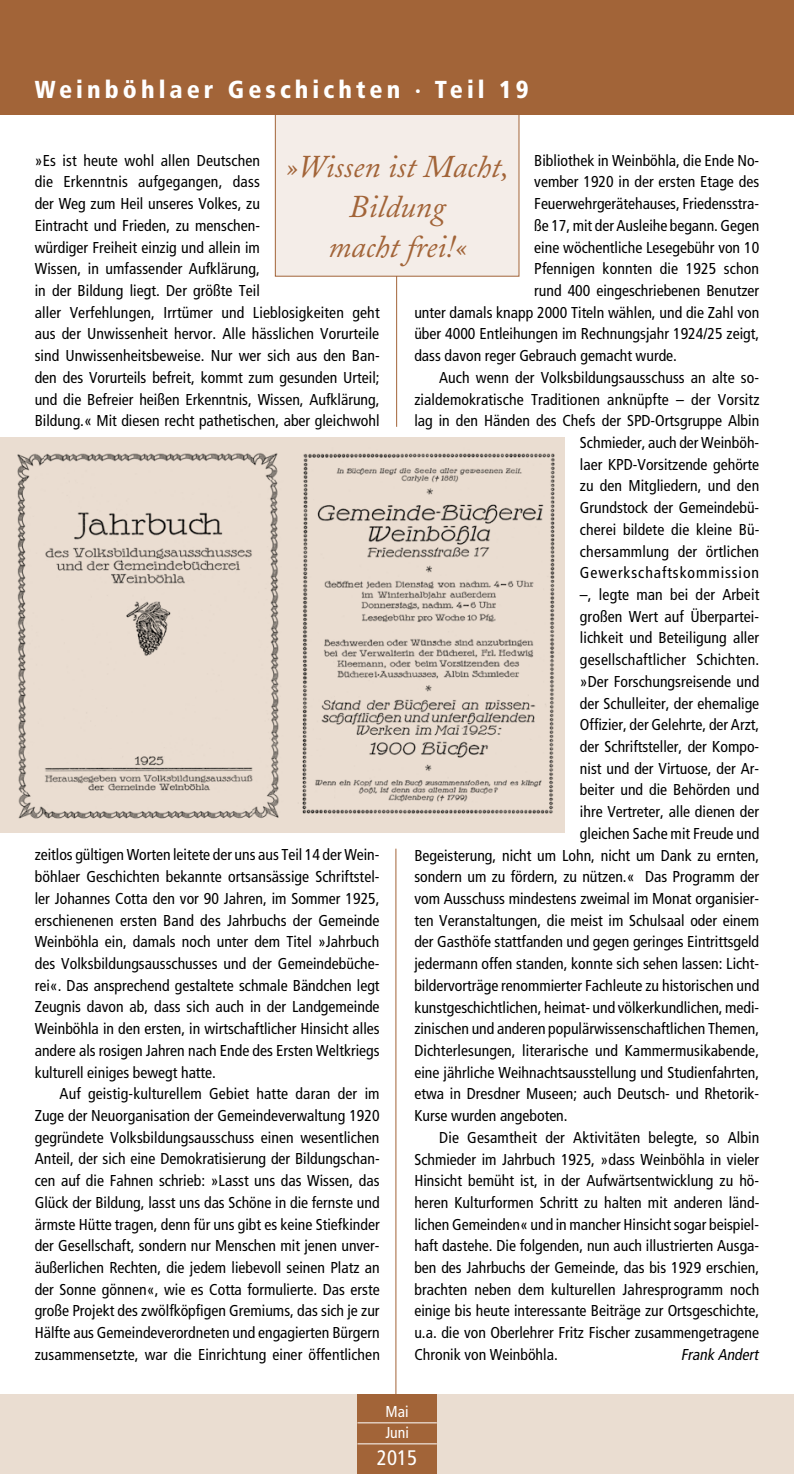
<style>
.page{position:relative;width:794px;height:1474px;background:#fff}
.page>*{position:absolute;margin:0;border:0;box-sizing:border-box;transform-origin:0 0}
.t1{font:italic 31.5px/40.2px "Adobe Caslon";color:#a26438;text-align:center}
.t2{font:900 condensed 24.5px "Frutiger";letter-spacing:.165em;color:#fff}
.t3{font:condensed 21px "Frutiger";color:#fff}
.t4{font:condensed 15.75px/21.7px "Frutiger";color:#000;text-align:justify}
.t5{font:condensed 15.75px "Frutiger";letter-spacing:.06em;color:#000}
.t6{font:italic condensed 15.75px "Frutiger";color:#000}
.t7{font:condensed 15.75px/21px "Frutiger";color:#fff}
</style>
<div class="page">
<hr style="left:395px;top:848px;width:1px;height:563px;background:#a26438">
<hr style="left:396px;top:216px;width:1px;height:211px;background:#a26438">
<div style="left:1px;top:437px;width:564px;height:395px;background:#eaddd1"></div>
<div style="left:275px;top:0;width:244px;height:276px;background:#f4ede8"></div>
<div style="left:0;top:1394px;width:794px;height:79px;background:#eaddd1"></div>
<div style="left:357px;top:1394px;width:80px;height:79px;background:#a26438"></div>
<hr style="left:357px;top:1422px;width:80px;height:1px;background:#fff">
<hr style="left:357px;top:1443px;width:80px;height:1px;background:#fff">
<div style="left:0;top:0;width:794px;height:114px;background:#a26438"></div>
<img style="left:302px;top:453px;width:253px;height:361px">
<img style="left:17px;top:453px;width:262px;height:366px">
<h2 class="t2" style="left:35px;top:74px;width:495px">Weinböhlaer Geschichten · Teil 19</h2>
<p class="t4" style="left:35px;top:149px;width:346px;text-align:left">»Es ist heute wohl allen Deutschen<br>die Erkenntnis aufgegangen, dass<br>der Weg zum Heil unseres Volkes, zu<br>Eintracht und Frieden, zu menschen-<br>würdiger Freiheit einzig und allein im<br>Wissen, in umfassender Aufklärung,<br>in der Bildung liegt. Der größte Teil<br>aller Verfehlungen, Irrtümer und Lieblosigkeiten geht aus der Unwissenheit hervor. Alle hässlichen Vorurteile sind Unwissenheitsbeweise. Nur wer sich aus den Ban&shy;den des Vorurteils befreit, kommt zum gesunden Urteil; und die Befreier heißen Erkenntnis, Wissen, Aufklärung, Bildung.« Mit diesen recht pathetischen, aber gleichwohl</p>
<p class="t4" style="left:534px;top:149px;width:226px">Bibliothek in Weinböhla, die Ende No-</p>
<p class="t4" style="left:534px;top:171px;width:226px">vember 1920 in der ersten Etage des</p>
<p class="t4" style="left:534px;top:193px;width:226px">Feuerwehrgerätehauses, Friedensstra-</p>
<p class="t4" style="left:534px;top:215px;width:226px">ße 17, mit der Ausleihe begann. Gegen</p>
<p class="t4" style="left:534px;top:236px;width:226px">eine wöchentliche Lesegebühr von 10</p>
<p class="t4" style="left:534px;top:258px;width:226px">Pfennigen konnten die 1925 schon</p>
<p class="t4" style="left:534px;top:280px;width:226px">rund 400 eingeschriebenen Benutzer</p>
<p class="t4" style="left:414px;top:301px;width:346px">unter damals knapp 2000 Titeln wählen, und die Zahl von</p>
<p class="t4" style="left:414px;top:323px;width:346px">über 4000 Entleihungen im Rechnungsjahr 1924/25 zeigt,</p>
<p class="t4" style="left:414px;top:345px;width:264px">dass davon reger Gebrauch gemacht wurde.</p>
<p class="t4" style="left:439px;top:366px;width:321px">Auch wenn der Volksbildungsausschuss an alte so-</p>
<p class="t4" style="left:414px;top:388px;width:346px">zialdemokratische Traditionen anknüpfte – der Vorsitz</p>
<p class="t4" style="left:414px;top:410px;width:346px">lag in den Händen des Chefs der SPD-Ortsgruppe Albin</p>
<p class="t4" style="left:580px;top:432px;width:181px">Schmieder, auch der Weinböh-</p>
<p class="t4" style="left:580px;top:453px;width:181px">laer KPD-Vorsitzende gehörte</p>
<p class="t4" style="left:580px;top:475px;width:181px">zu den Mitgliedern, und den</p>
<p class="t4" style="left:580px;top:497px;width:181px">Grundstock der Gemeindebü-</p>
<p class="t4" style="left:580px;top:518px;width:181px">cherei bildete die kleine Bü-</p>
<p class="t4" style="left:580px;top:540px;width:181px">chersammlung der örtlichen</p>
<p class="t5" style="left:580px;top:563px;width:181px">Gewerkschaftskommission</p>
<p class="t4" style="left:580px;top:583px;width:181px">–, legte man bei der Arbeit</p>
<p class="t4" style="left:580px;top:605px;width:181px">großen Wert auf Überpartei-</p>
<p class="t4" style="left:580px;top:627px;width:181px">lichkeit und Beteiligung aller</p>
<p class="t4" style="left:580px;top:649px;width:181px">gesellschaftlicher Schichten.</p>
<p class="t4" style="left:580px;top:670px;width:181px">»Der Forschungsreisende und</p>
<p class="t4" style="left:580px;top:692px;width:181px">der Schulleiter, der ehemalige</p>
<p class="t4" style="left:580px;top:714px;width:181px">Offizier, der Gelehrte, der Arzt,</p>
<p class="t4" style="left:580px;top:735px;width:181px">der Schriftsteller, der Kompo-</p>
<p class="t4" style="left:580px;top:757px;width:181px">nist und der Virtuose, der Ar-</p>
<p class="t4" style="left:580px;top:779px;width:181px">beiter und die Behörden und</p>
<p class="t4" style="left:580px;top:801px;width:181px">ihre Vertreter, alle dienen der</p>
<p class="t4" style="left:580px;top:822px;width:181px">gleichen Sache mit Freude und</p>
<p class="t4" style="left:414px;top:844px;width:346px">Begeisterung, nicht um Lohn, nicht um Dank zu ernten,</p>
<p class="t4" style="left:414px;top:866px;width:346px">sondern um zu fördern, zu nützen.« Das Programm der</p>
<p class="t4" style="left:414px;top:887px;width:346px">vom Ausschuss mindestens zweimal im Monat organisier-</p>
<p class="t4" style="left:414px;top:909px;width:346px">ten Veranstaltungen, die meist im Schulsaal oder einem</p>
<p class="t4" style="left:414px;top:931px;width:346px">der Gasthöfe stattfanden und gegen geringes Eintrittsgeld</p>
<p class="t4" style="left:414px;top:952px;width:346px">jedermann offen standen, konnte sich sehen lassen: Licht-</p>
<p class="t4" style="left:414px;top:974px;width:346px">bildervorträge renommierter Fachleute zu historischen und</p>
<p class="t4" style="left:414px;top:996px;width:346px">kunstgeschichtlichen, heimat- und völkerkundlichen, medi-</p>
<p class="t4" style="left:414px;top:1018px;width:346px">zinischen und anderen populärwissenschaftlichen Themen,</p>
<p class="t4" style="left:414px;top:1039px;width:346px">Dichterlesungen, literarische und Kammermusikabende,</p>
<p class="t4" style="left:414px;top:1061px;width:346px">eine jährliche Weihnachtsausstellung und Studienfahrten,</p>
<p class="t4" style="left:414px;top:1083px;width:346px">etwa in Dresdner Museen; auch Deutsch- und Rhetorik-</p>
<p class="t4" style="left:414px;top:1104px;width:155px">Kurse wurden angeboten.</p>
<p class="t4" style="left:439px;top:1126px;width:322px">Die Gesamtheit der Aktivitäten belegte, so Albin</p>
<p class="t4" style="left:414px;top:1148px;width:346px">Schmieder im Jahrbuch 1925, »dass Weinböhla in vieler</p>
<p class="t4" style="left:414px;top:1169px;width:346px">Hinsicht bemüht ist, in der Aufwärtsentwicklung zu hö-</p>
<p class="t4" style="left:414px;top:1191px;width:346px">heren Kulturformen Schritt zu halten mit anderen länd-</p>
<p class="t4" style="left:414px;top:1213px;width:346px">lichen Gemeinden« und in mancher Hinsicht sogar beispiel-</p>
<p class="t4" style="left:414px;top:1235px;width:346px">haft dastehe. Die folgenden, nun auch illustrierten Ausga-</p>
<p class="t4" style="left:414px;top:1256px;width:346px">ben des Jahrbuchs der Gemeinde, das bis 1929 erschien,</p>
<p class="t4" style="left:414px;top:1278px;width:346px">brachten neben dem kulturellen Jahresprogramm noch</p>
<p class="t4" style="left:414px;top:1300px;width:346px">einige bis heute interessante Beiträge zur Ortsgeschichte,</p>
<p class="t4" style="left:414px;top:1321px;width:346px">u.a. die von Oberlehrer Fritz Fischer zusammengetragene</p>
<p class="t4" style="left:414px;top:1343px;width:145px">Chronik von Weinböhla.</p>
<p class="t6" style="left:681px;top:1344px;width:82px">Frank Andert</p>
<h1 class="t1" style="left:286px;top:147px;width:224px">»Wissen ist Macht,<br>Bildung<br>macht frei!«</h1>
<p class="t4" style="left:35px;top:844px;width:346px">zeitlos gültigen Worten leitete der uns aus Teil 14 der Wein&shy;böhlaer Geschichten bekannte ortsansässige Schriftstel&shy;ler Johannes Cotta den vor 90 Jahren, im Sommer 1925, erschienenen ersten Band des Jahrbuchs der Gemeinde Weinböhla ein, damals noch unter dem Titel »Jahrbuch des Volksbildungsausschusses und der Gemeindebüche&shy;rei«. Das ansprechend gestaltete schmale Bändchen legt Zeugnis davon ab, dass sich auch in der Landgemeinde Weinböhla in den ersten, in wirtschaftlicher Hinsicht alles andere als rosigen Jahren nach Ende des Ersten Weltkriegs kulturell einiges bewegt hatte.</p>
<p class="t4" style="left:35px;top:1083px;width:347px;text-indent:25px">Auf geistig-kulturellem Gebiet hatte daran der im Zuge der Neuorganisation der Gemeindeverwaltung 1920 gegründete Volksbildungsausschuss einen wesentlichen Anteil, der sich eine Demokratisierung der Bildungschan&shy;cen auf die Fahnen schrieb: »Lasst uns das Wissen, das Glück der Bildung, lasst uns das Schöne in die fernste und ärmste Hütte tragen, denn für uns gibt es keine Stiefkinder der Gesellschaft, sondern nur Menschen mit jenen unver&shy;äußerlichen Rechten, die jedem liebevoll seinen Platz an der Sonne gönnen«, wie es Cotta formulierte. Das erste große Projekt des zwölfköpfigen Gremiums, das sich je zur Hälfte aus Gemeindeverordneten und engagierten Bürgern zusammensetzte, war die Einrichtung einer öffentlichen</p>
<p class="t7" style="left:385px;top:1401px;width:25px">Mai<br>Juni</p>
<h3 class="t3" style="left:377px;top:1445px;width:42px">2015</h3>
</div>
